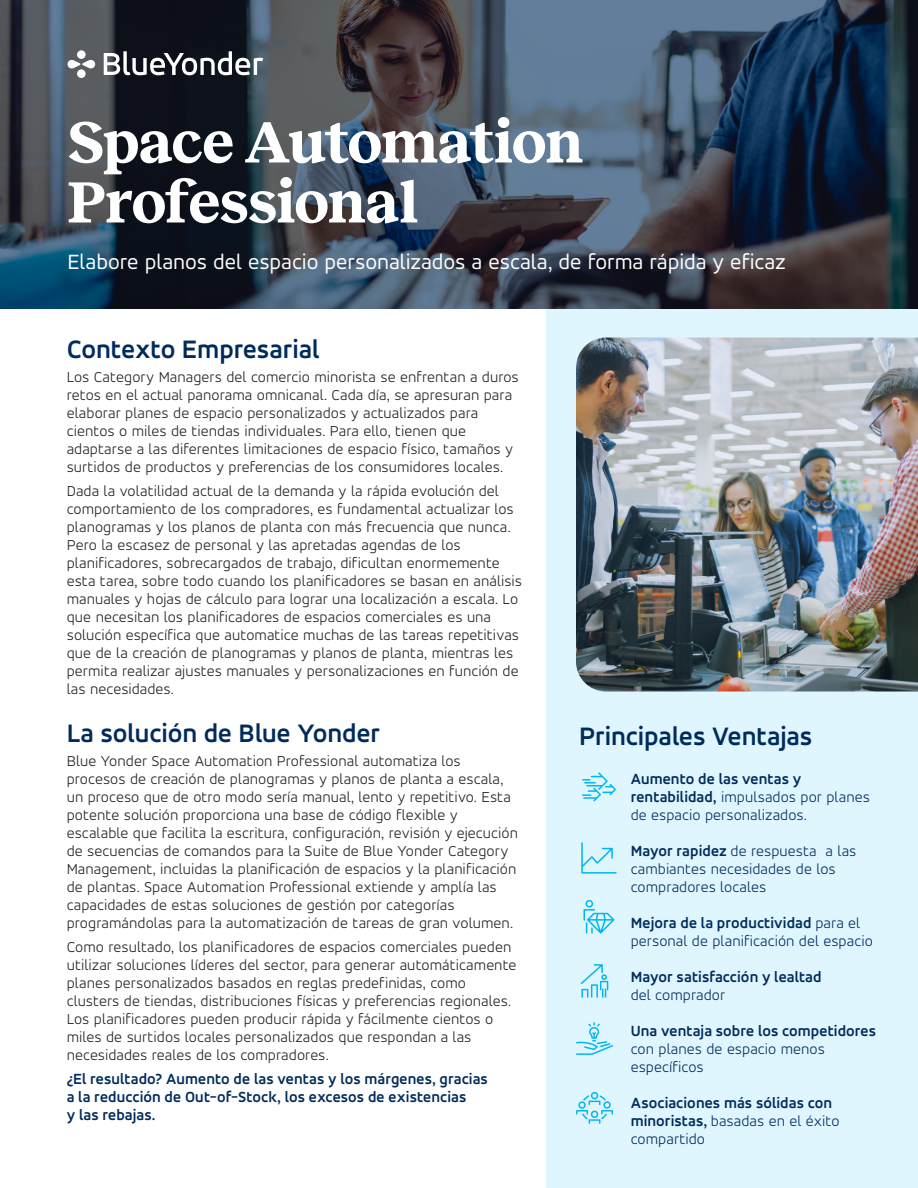
<style>
.page{position:relative;width:918px;height:1188px;background:#fff}
.page>*{position:absolute;margin:0;border:0;box-sizing:border-box;transform-origin:0 0}
.Headline_40pt{font:700 60px/60px "Reckless";letter-spacing:-.02em;color:#fff}
.Large_Subhead{font:700 27px "Accord Alternate";letter-spacing:-.005em;color:#002b5c}
.Top_Subhead{font:22.5px "Accord Alternate";color:#fff}
.Body_Text_11_13pt{font:300 15.75px/18px "Accord Alternate";letter-spacing:.005em;color:#231f20}
.Body_Text_11_13pt-2{font:300 15.75px/18px "Accord Alternate";letter-spacing:.005em;color:#002b5c}
.Body_Text_11_13pt-3{font:700 15.75px/18px "Accord Alternate";letter-spacing:.005em;color:#002b5c}
.s1{font-weight:700}
.s2{font-weight:300}
</style>
<div class="page">
<div style="left:546px;top:294px;width:372px;height:894px;background:#dff6fe"></div>
<svg style="left:0;top:0;width:918px;height:309px;background:#354151"></svg>
<svg style="left:68px;top:50px;width:195px;height:28px"></svg>
<svg style="left:581px;top:964px;width:27px;height:34px"></svg>
<svg style="left:576px;top:1022px;width:37px;height:33px"></svg>
<svg style="left:576px;top:1092px;width:37px;height:32px"></svg>
<svg style="left:581px;top:842px;width:36px;height:32px"></svg>
<svg style="left:583px;top:900px;width:31px;height:34px"></svg>
<svg style="left:582px;top:772px;width:34px;height:29px"></svg>
<img style="left:576px;top:338px;width:342px;height:354px">
<p class="Headline_40pt" style="left:68px;top:107px;width:518px">Space Automation<br>Professional</p>
<p class="Top_Subhead" style="left:68px;top:248px;width:720px">Elabore planos del espacio personalizados a escala, de forma rápida y eficaz</p>
<p class="Large_Subhead" style="left:67px;top:333px;width:254px">Contexto Empresarial</p>
<p class="Body_Text_11_13pt" style="left:67px;top:367px;width:454px">Los Category Managers del comercio minorista se enfrentan a duros retos en el actual panorama omnicanal. Cada día, se apresuran para elaborar planes de espacio personalizados y actualizados para cientos o miles de tiendas individuales. Para ello, tienen que adaptarse a las diferentes limitaciones de espacio físico, tamaños y surtidos de productos y preferencias de los consumidores locales.</p>
<p class="Body_Text_11_13pt" style="left:67px;top:481px;width:457px">Dada la volatilidad actual de la demanda y la rápida evolución del comportamiento de los compradores, es fundamental actualizar los planogramas y los planos de planta con más frecuencia que nunca.<br>Pero la escasez de personal y las apretadas agendas de los planificadores, sobrecargados de trabajo, dificultan enormemente esta tarea, sobre todo cuando los planificadores se basan en análisis manuales y hojas de cálculo para lograr una localización a escala. Lo que necesitan los planificadores de espacios comerciales es una solución específica que automatice muchas de las tareas repetitivas que de la creación de planogramas y planos de planta, mientras les permita realizar ajustes manuales y personalizaciones en función de las necesidades.</p>
<p class="Large_Subhead" style="left:67px;top:717px;width:315px">La solución de Blue Yonder</p>
<p class="Body_Text_11_13pt" style="left:67px;top:751px;width:453px">Blue Yonder Space Automation Professional automatiza los procesos de creación de planogramas y planos de planta a escala, un proceso que de otro modo sería manual, lento y repetitivo. Esta potente solución proporciona una base de código flexible y escalable que facilita la escritura, configuración, revisión y ejecución de secuencias de comandos para la Suite de Blue Yonder Category Management, incluidas la planificación de espacios y la planificación de plantas. Space Automation Professional extiende y amplía las capacidades de estas soluciones de gestión por categorías programándolas para la automatización de tareas de gran volumen.</p>
<p class="Body_Text_11_13pt" style="left:67px;top:937px;width:451px">Como resultado, los planificadores de espacios comerciales pueden utilizar soluciones líderes del sector, para generar automáticamente planes personalizados basados en reglas predefinidas, como clusters de tiendas, distribuciones físicas y preferencias regionales.<br>Los planificadores pueden producir rápida y fácilmente cientos o miles de surtidos locales personalizados que respondan a las necesidades reales de los compradores.</p>
<p class="Body_Text_11_13pt-3" style="left:67px;top:1069px;width:423px">¿El resultado? Aumento de las ventas y los márgenes, gracias a la reducción de Out-of-Stock, los excesos de existencias<br>y las rebajas.</p>
<p class="Large_Subhead" style="left:579px;top:720px;width:235px">Principales Ventajas</p>
<p class="Body_Text_11_13pt-2" style="left:631px;top:769px;width:241px"><span class="s1">Aumento de las ventas y rentabilidad,</span> impulsados por planes de espacio personalizados.</p>
<p class="Body_Text_11_13pt-2" style="left:631px;top:841px;width:227px"><span class="s1">Mayor rapidez</span> de respuesta a las cambiantes necesidades de los compradores locales</p>
<p class="Body_Text_11_13pt-2" style="left:631px;top:913px;width:244px"><span class="s1">Mejora de la productividad</span> para el personal de planificación del espacio</p>
<p class="Body_Text_11_13pt-3" style="left:631px;top:967px;width:192px">Mayor satisfacción y lealtad <span class="s2">del comprador</span></p>
<p class="Body_Text_11_13pt-2" style="left:631px;top:1021px;width:247px"><span class="s1">Una ventaja sobre los competidores </span>con planes de espacio menos específicos</p>
<p class="Body_Text_11_13pt-3" style="left:631px;top:1093px;width:210px">Asociaciones más sólidas con minoristas, <span class="s2">basadas en el éxito compartido</span></p>
</div>
